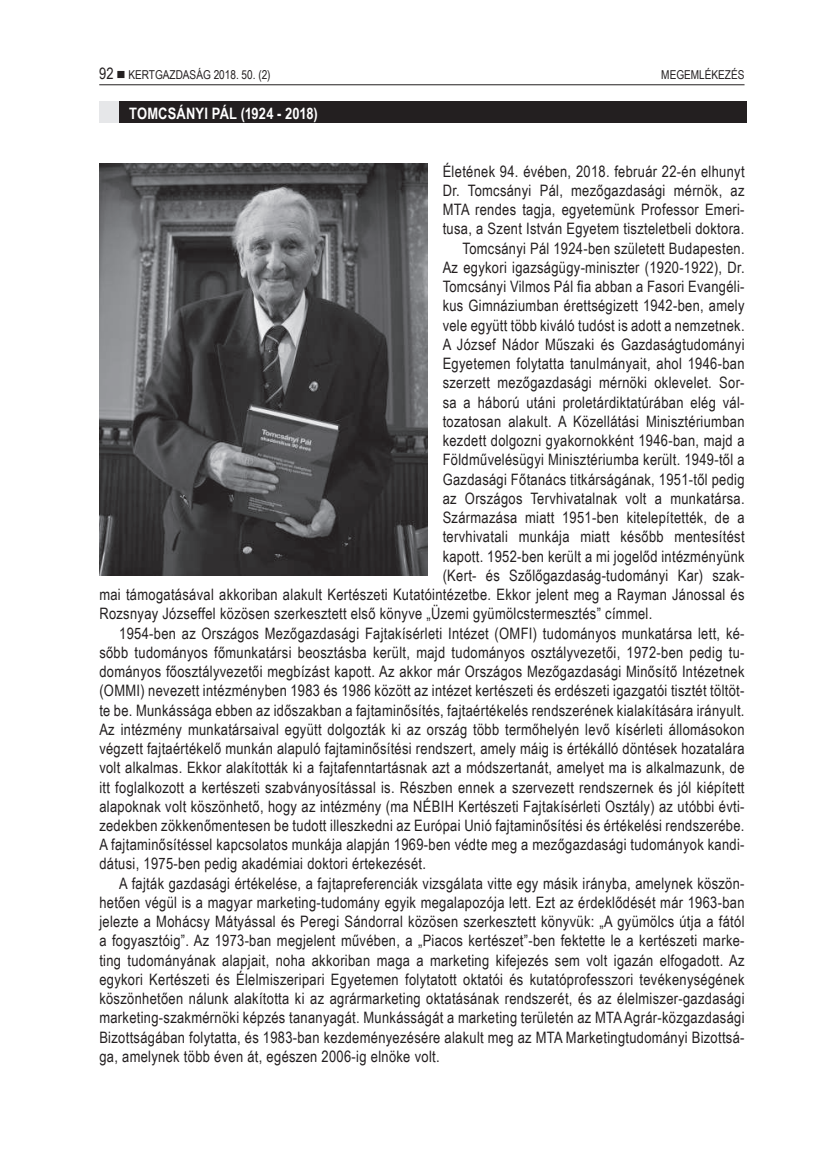
<style>
.page{position:relative;width:819px;height:1151px;background:#fff}
.page>*{position:absolute;margin:0;border:0;box-sizing:border-box;transform-origin:0 0}
.t1{font:15.75px "Arial Narrow";letter-spacing:.02em;color:#231f20}
.t2{font:700 15.75px "Arial Narrow";letter-spacing:.01em;color:#fff}
.t3{font:12.25px "Arial Narrow";color:#231f20}
.s1{font-size:15.75px}
</style>
<div class="page">
<hr style="left:99px;top:84px;width:645px;height:1px;background:#231f20">
<div style="left:99px;top:102px;width:21px;height:21px;background:#e6e7e9"></div>
<div style="left:119px;top:102px;width:627px;height:21px;background:#231f20"></div>
<img style="left:99px;top:164px;width:329px;height:411px">
<p class="t3" style="left:99px;top:68px;width:173px"><span class="s1">92</span> kertgazdaság 2018. 50. (2)</p>
<p class="t3" style="left:661px;top:68px;width:85px">megemlékezés</p>
<p class="t2" style="left:129px;top:104px;width:190px">TOMCSÁNYI PÁL (1924 - 2018)</p>
<p class="t1" style="left:442px;top:162px;width:303px">Életének 94. évében, 2018. február 22-én elhunyt</p>
<p class="t1" style="left:442px;top:181px;width:303px">Dr. Tomcsányi Pál, mezőgazdasági mérnök, az</p>
<p class="t1" style="left:442px;top:200px;width:303px">MTA rendes tagja, egyetemünk Professor Emeri-</p>
<p class="t1" style="left:442px;top:220px;width:303px">tusa, a Szent István Egyetem tiszteletbeli doktora.</p>
<p class="t1" style="left:462px;top:239px;width:283px">Tomcsányi Pál 1924-ben született Budapesten.</p>
<p class="t1" style="left:442px;top:258px;width:303px">Az egykori igazságügy-miniszter (1920-1922), Dr.</p>
<p class="t1" style="left:442px;top:277px;width:303px">Tomcsányi Vilmos Pál fia abban a Fasori Evangéli-</p>
<p class="t1" style="left:442px;top:297px;width:303px">kus Gimnáziumban érettségizett 1942-ben, amely</p>
<p class="t1" style="left:442px;top:316px;width:303px">vele együtt több kiváló tudóst is adott a nemzetnek.</p>
<p class="t1" style="left:442px;top:335px;width:303px">A József Nádor Műszaki és Gazdaságtudományi</p>
<p class="t1" style="left:442px;top:354px;width:303px">Egyetemen folytatta tanulmányait, ahol 1946-ban</p>
<p class="t1" style="left:442px;top:373px;width:303px">szerzett mezőgazdasági mérnöki oklevelet. Sor-</p>
<p class="t1" style="left:442px;top:393px;width:303px">sa a háború utáni proletárdiktatúrában elég vál-</p>
<p class="t1" style="left:442px;top:412px;width:303px">tozatosan alakult. A Közellátási Minisztériumban</p>
<p class="t1" style="left:442px;top:431px;width:303px">kezdett dolgozni gyakornokként 1946-ban, majd a</p>
<p class="t1" style="left:442px;top:450px;width:303px">Földművelésügyi Minisztériumba került. 1949-től a</p>
<p class="t1" style="left:442px;top:470px;width:303px">Gazdasági Főtanács titkárságának, 1951-től pedig</p>
<p class="t1" style="left:442px;top:489px;width:303px">az Országos Tervhivatalnak volt a munkatársa.</p>
<p class="t1" style="left:442px;top:508px;width:303px">Származása miatt 1951-ben kitelepítették, de a</p>
<p class="t1" style="left:442px;top:527px;width:303px">tervhivatali munkája miatt később mentesítést</p>
<p class="t1" style="left:442px;top:547px;width:303px">kapott. 1952-ben került a mi jogelőd intézményünk</p>
<p class="t1" style="left:442px;top:566px;width:303px">(Kert- és Szőlőgazdaság-tudományi Kar) szak-</p>
<p class="t1" style="left:99px;top:585px;width:646px">mai támogatásával akkoriban alakult Kertészeti Kutatóintézetbe. Ekkor jelent meg a Rayman Jánossal és</p>
<p class="t1" style="left:99px;top:604px;width:554px">Rozsnyay Józseffel közösen szerkesztett első könyve „Üzemi gyümölcstermesztés” címmel.</p>
<p class="t1" style="left:119px;top:624px;width:626px">1954-ben az Országos Mezőgazdasági Fajtakísérleti Intézet (OMFI) tudományos munkatársa lett, ké-</p>
<p class="t1" style="left:99px;top:643px;width:646px">sőbb tudományos főmunkatársi beosztásba került, majd tudományos osztályvezetői, 1972-ben pedig tu-</p>
<p class="t1" style="left:99px;top:662px;width:646px">dományos főosztályvezetői megbízást kapott. Az akkor már Országos Mezőgazdasági Minősítő Intézetnek</p>
<p class="t1" style="left:99px;top:681px;width:646px">(OMMI) nevezett intézményben 1983 és 1986 között az intézet kertészeti és erdészeti igazgatói tisztét töltöt-</p>
<p class="t1" style="left:99px;top:701px;width:646px">te be. Munkássága ebben az időszakban a fajtaminősítés, fajtaértékelés rendszerének kialakítására irányult.</p>
<p class="t1" style="left:99px;top:720px;width:646px">Az intézmény munkatársaival együtt dolgozták ki az ország több termőhelyén levő kísérleti állomásokon</p>
<p class="t1" style="left:99px;top:739px;width:646px">végzett fajtaértékelő munkán alapuló fajtaminősítési rendszert, amely máig is értékálló döntések hozatalára</p>
<p class="t1" style="left:99px;top:758px;width:646px">volt alkalmas. Ekkor alakították ki a fajtafenntartásnak azt a módszertanát, amelyet ma is alkalmazunk, de</p>
<p class="t1" style="left:99px;top:778px;width:646px">itt foglalkozott a kertészeti szabványosítással is. Részben ennek a szervezett rendszernek és jól kiépített</p>
<p class="t1" style="left:99px;top:797px;width:646px">alapoknak volt köszönhető, hogy az intézmény (ma NÉBIH Kertészeti Fajtakísérleti Osztály) az utóbbi évti-</p>
<p class="t1" style="left:99px;top:816px;width:646px">zedekben zökkenőmentesen be tudott illeszkedni az Európai Unió fajtaminősítési és értékelési rendszerébe.</p>
<p class="t1" style="left:99px;top:835px;width:646px">A fajtaminősítéssel kapcsolatos munkája alapján 1969-ben védte meg a mezőgazdasági tudományok kandi-</p>
<p class="t1" style="left:99px;top:855px;width:328px">dátusi, 1975-ben pedig akadémiai doktori értekezését.</p>
<p class="t1" style="left:119px;top:874px;width:626px">A fajták gazdasági értékelése, a fajtapreferenciák vizsgálata vitte egy másik irányba, amelynek köszön-</p>
<p class="t1" style="left:99px;top:893px;width:646px">hetően végül is a magyar marketing-tudomány egyik megalapozója lett. Ezt az érdeklődését már 1963-ban</p>
<p class="t1" style="left:99px;top:912px;width:646px">jelezte a Mohácsy Mátyással és Peregi Sándorral közösen szerkesztett könyvük: „A gyümölcs útja a fától</p>
<p class="t1" style="left:99px;top:932px;width:646px">a fogyasztóig”. Az 1973-ban megjelent művében, a „Piacos kertészet”-ben fektette le a kertészeti marke-</p>
<p class="t1" style="left:99px;top:951px;width:646px">ting tudományának alapjait, noha akkoriban maga a marketing kifejezés sem volt igazán elfogadott. Az</p>
<p class="t1" style="left:99px;top:970px;width:646px">egykori Kertészeti és Élelmiszeripari Egyetemen folytatott oktatói és kutatóprofesszori tevékenységének</p>
<p class="t1" style="left:99px;top:989px;width:646px">köszönhetően nálunk alakította ki az agrármarketing oktatásának rendszerét, és az élelmiszer-gazdasági</p>
<p class="t1" style="left:99px;top:1009px;width:646px">marketing-szakmérnöki képzés tananyagát. Munkásságát a marketing területén az MTA Agrár-közgazdasági</p>
<p class="t1" style="left:99px;top:1028px;width:646px">Bizottságában folytatta, és 1983-ban kezdeményezésére alakult meg az MTA Marketingtudományi Bizottsá-</p>
<p class="t1" style="left:99px;top:1047px;width:342px">ga, amelynek több éven át, egészen 2006-ig elnöke volt.</p>
</div>
